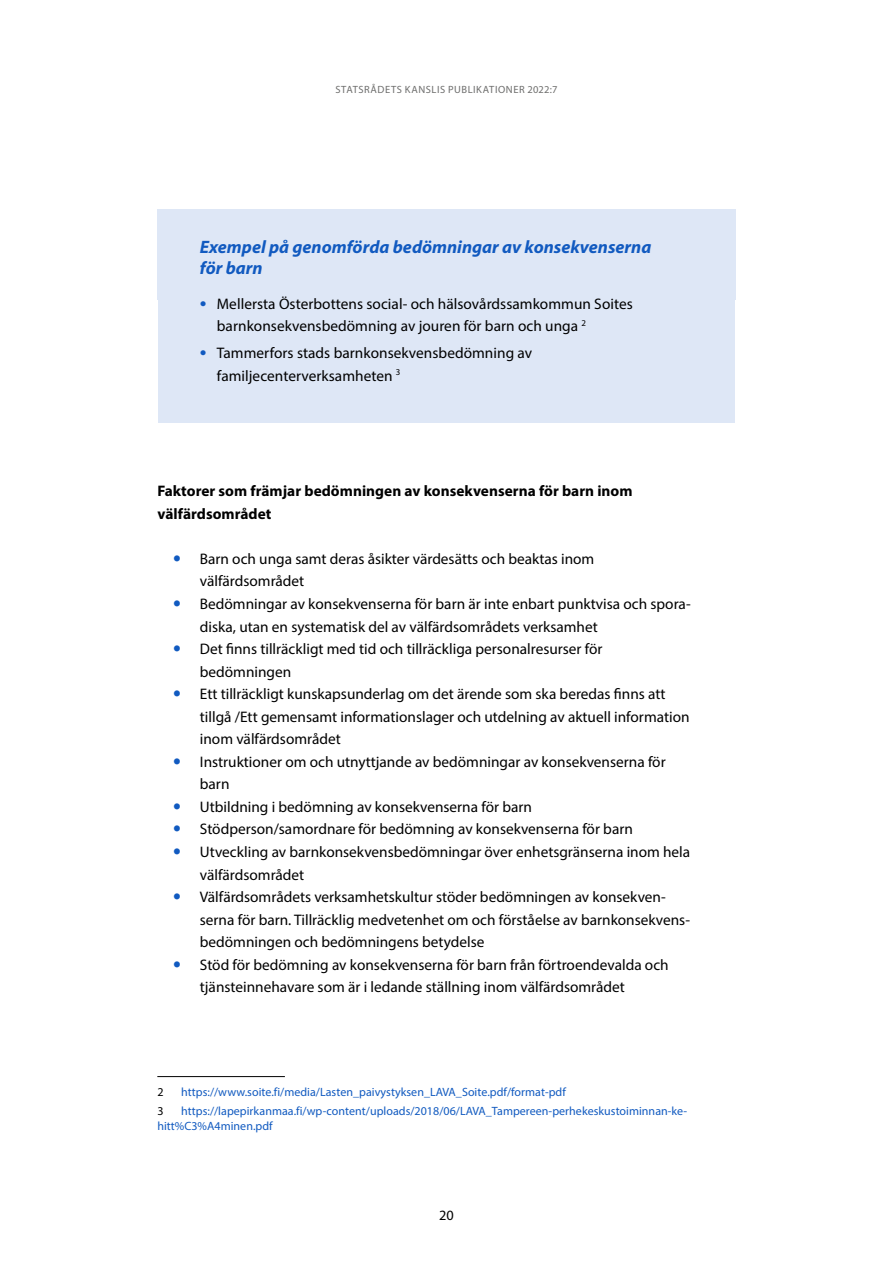
<style>
.page{position:relative;width:893px;height:1263px;background:#fff}
.page>*{position:absolute;margin:0;border:0;box-sizing:border-box;transform-origin:0 0}
.laatikko-otsikko{font:italic 700 18px/21px "Myriad Pro";color:#115ac0}
.t1{font:15.3px/22.5px "Myriad Pro";color:#000}
._01_Leipä_ilman_otsi{font:700 15.3px/22.5px "Myriad Pro";letter-spacing:.005em;color:#000}
.t2{font:14.25px "Myriad Pro";color:#000}
._04_Alaviite{font:12px/15px "Myriad Pro";letter-spacing:.005em;color:#115ac0}
._04_Alaviite-2{font:12px "Myriad Pro";color:#000}
.t3{font:10.5px "Myriad Pro";letter-spacing:.03em;color:#6e6e6d}
.s1{font-size:24px;color:#115ac0}
</style>
<div class="page">
<div style="left:157px;top:209px;width:579px;height:90px;background:#dee7f6"></div>
<div style="left:158px;top:276px;width:577px;height:97px;background:#dee7f6"></div>
<div style="left:158px;top:325px;width:577px;height:98px;background:#dee7f6"></div>
<hr style="left:157px;top:1076px;width:128px;height:1px;background:#000">
<p class="t3" style="left:335px;top:83px;width:13px">Statsr</p>
<p class="t3" style="left:371px;top:83px;width:14px">ådets</p>
<p class="t3" style="left:405px;top:83px;width:7px">kanslis</p>
<p class="t3" style="left:448px;top:83px;width:7px">publikationer</p>
<p class="t3" style="left:527px;top:83px;width:32px">2022:7</p>
<p class="laatikko-otsikko" style="left:200px;top:235px;width:453px">Exempel på genomförda bedömningar av konsekvenserna för barn</p>
<p class="t1" style="left:217px;top:292px;width:417px;text-indent:-17px"><span class="s1">•</span> Mellersta Österbottens social- och hälsovårdssamkommun Soites barnkonsekvensbedömning av jouren för barn och unga <sup>2</sup></p>
<p class="t1" style="left:217px;top:341px;width:317px;text-indent:-17px"><span class="s1">•</span> Tammerfors stads barnkonsekvensbedömning av familjecenterverksamheten <sup>3</sup></p>
<p class="_01_Leipä_ilman_otsi" style="left:157px;top:479px;width:477px">Faktorer som främjar bedömningen av konsekvenserna för barn inom välfärdsområdet</p>
<p class="t1" style="left:200px;top:547px;width:396px">Barn och unga samt deras åsikter värdesätts och beaktas inom välfärdsområdet</p>
<p class="t1" style="left:200px;top:592px;width:492px">Bedömningar av konsekvenserna för barn är inte enbart punktvisa och spora&shy;diska, utan en systematisk del av välfärdsområdets verksamhet</p>
<p class="t1" style="left:200px;top:637px;width:404px">Det finns tillräckligt med tid och tillräckliga personalresurser för bedömningen</p>
<p class="t1" style="left:200px;top:682px;width:491px">Ett tillräckligt kunskapsunderlag om det ärende som ska beredas finns att tillgå /Ett gemensamt informationslager och utdelning av aktuell information inom välfärdsområdet</p>
<p class="t1" style="left:200px;top:750px;width:467px">Instruktioner om och utnyttjande av bedömningar av konsekvenserna för barn</p>
<p class="t1" style="left:200px;top:795px;width:334px">Utbildning i bedömning av konsekvenserna för barn</p>
<p class="t1" style="left:200px;top:818px;width:435px">Stödperson/samordnare för bedömning av konsekvenserna för barn</p>
<p class="t1" style="left:200px;top:840px;width:492px">Utveckling av barnkonsekvensbedömningar över enhetsgränserna inom hela välfärdsområdet</p>
<p class="t1" style="left:200px;top:885px;width:492px">Välfärdsområdets verksamhetskultur stöder bedömningen av konsekven&shy;serna för barn. Tillräcklig medvetenhet om och förståelse av barnkonsekvens&shy;bedömningen och bedömningens betydelse</p>
<p class="t1" style="left:200px;top:953px;width:470px">Stöd för bedömning av konsekvenserna för barn från förtroendevalda och tjänsteinnehavare som är i ledande ställning inom välfärdsområdet</p>
<p class="_04_Alaviite-2" style="left:157px;top:1084px;width:8px">2</p>
<p class="_04_Alaviite" style="left:181px;top:1084px;width:386px">https://www.soite.fi/media/Lasten_paivystyksen_LAVA_Soite.pdf/format-pdf</p>
<p class="_04_Alaviite-2" style="left:157px;top:1104px;width:8px">3</p>
<p class="_04_Alaviite" style="left:157px;top:1103px;width:531px;text-indent:24px">https://lapepirkanmaa.fi/wp-content/uploads/2018/06/LAVA_Tampereen-perhekeskustoiminnan-ke&shy;hitt%C3%A4minen.pdf</p>
<p class="t2" style="left:439px;top:1206px;width:16px">20</p>
</div>
